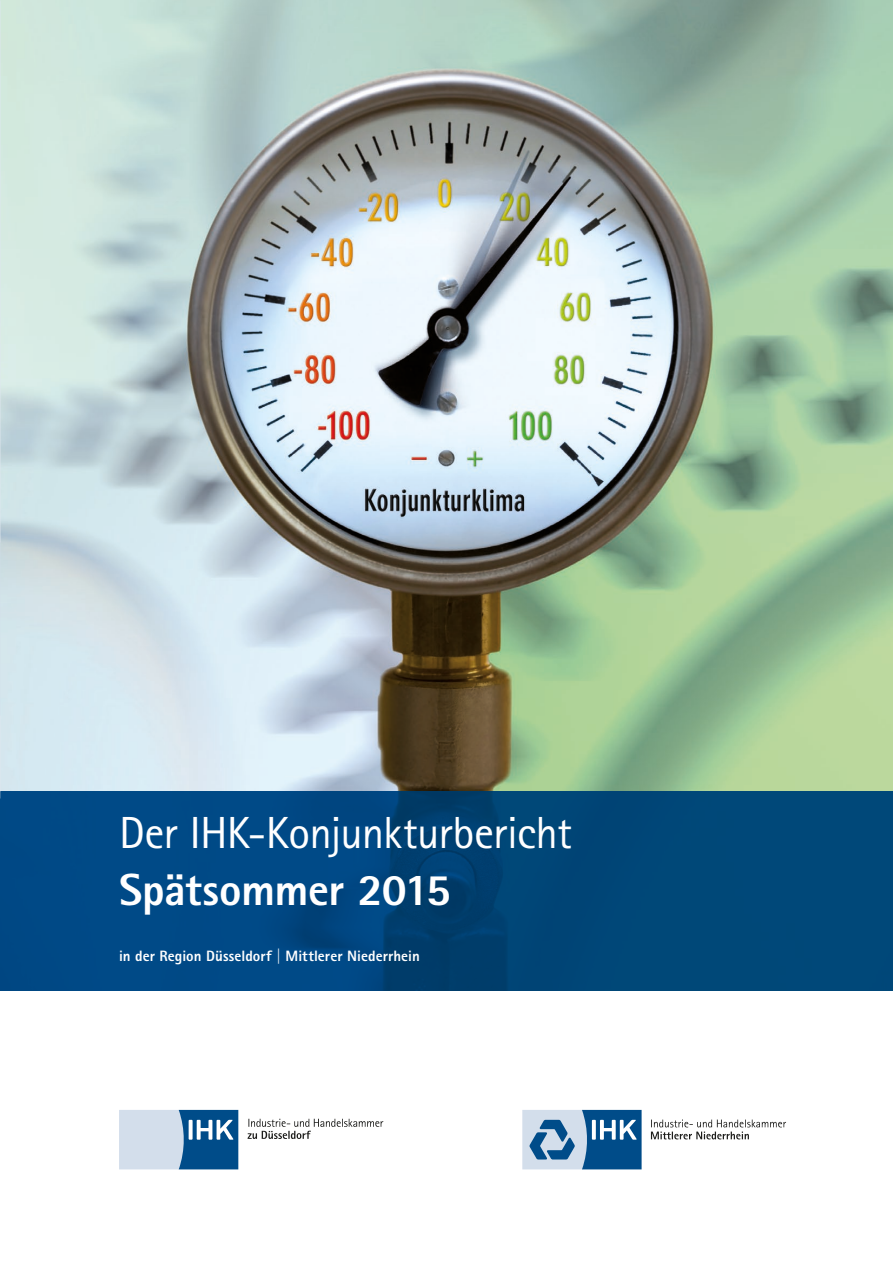
<style>
.page{position:relative;width:893px;height:1263px;background:#fff}
.page>*{position:absolute;margin:0;border:0;box-sizing:border-box;transform-origin:0 0}
.t1{font:45px "Rotis Sans Serif Pro";letter-spacing:-.02em;color:#fff}
.t2{font:800 45px "Rotis Sans Serif Pro";letter-spacing:-.01em;color:#fff}
.t3{font:800 15px "Rotis Sans Serif Pro";letter-spacing:.005em;color:#fff}
</style>
<div class="page">
<img style="left:0;top:0;width:893px;height:792px">
<svg style="left:0;top:792px;width:893px;height:199px;fill:#004879"></svg>
<svg style="left:522px;top:1110px;width:120px;height:59px"></svg>
<svg style="left:651px;top:1119px;width:135px;height:20px"></svg>
<svg style="left:119px;top:1110px;width:119px;height:59px"></svg>
<svg style="left:248px;top:1119px;width:135px;height:20px"></svg>
<h1 class="t1" style="left:119px;top:806px;width:454px">Der IHK-Konjunkturbericht</h1>
<h1 class="t2" style="left:119px;top:861px;width:333px">Spätsommer 2015</h1>
<p class="t3" style="left:119px;top:946px;width:302px">in der Region Düsseldorf | Mittlerer Niederrhein</p>
</div>
